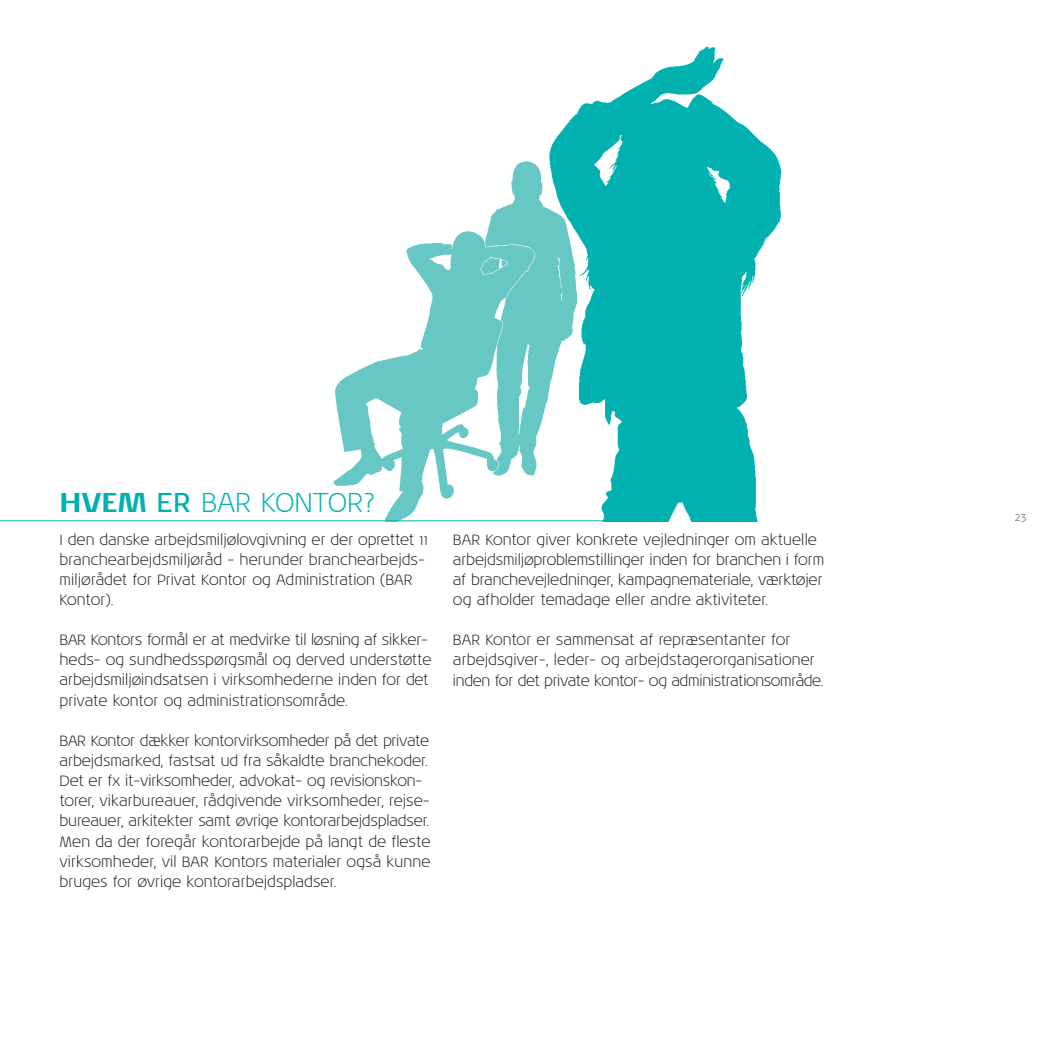
<style>
.page{position:relative;width:1042px;height:1042px;background:#fff}
.page>*{position:absolute;margin:0;border:0;box-sizing:border-box;transform-origin:0 0}
.t1{font:300 28px "Noa LT Std";color:#00b1b0}
.t2{font:300 15.22px/20.1px "Noa LT Std";letter-spacing:-.005em;color:#231f20}
.t3{font:300 12.25px "Noa LT Std";color:#6c6d70}
.s1{font-weight:700}
.s2{font-weight:400}
</style>
<div class="page">
<svg style="left:0;top:46px;width:782px;height:476px"></svg>
<p class="t1" style="left:60px;top:493px;width:317px"><span class="s1">HVEM</span> <span class="s2">ER</span> BAR KONTOR?</p>
<p class="t2" style="left:60px;top:531px;width:370px">I den danske arbejdsmiljølovgivning er der oprettet 11 branchearbejdsmiljøråd - herunder branchearbejds&shy;miljørådet for Privat Kontor og Administration (BAR Kontor).</p>
<p class="t2" style="left:60px;top:631px;width:373px">BAR Kontors formål er at medvirke til løsning af sikker&shy;heds- og sundhedsspørgsmål og derved understøtte arbejdsmiljøindsatsen i virksomhederne inden for det private kontor og administrationsområde.</p>
<p class="t2" style="left:60px;top:732px;width:372px">BAR Kontor dækker kontorvirksomheder på det private arbejdsmarked, fastsat ud fra såkaldte branchekoder.<br>Det er fx it-virksomheder, advokat- og revisionskon&shy;torer, vikarbureauer, rådgivende virksomheder, rejse&shy;bureauer, arkitekter samt øvrige kontorarbejdspladser.<br>Men da der foregår kontorarbejde på langt de fleste virksomheder, vil BAR Kontors materialer også kunne bruges for øvrige kontorarbejdspladser.</p>
<p class="t2" style="left:453px;top:531px;width:373px">BAR Kontor giver konkrete vejledninger om aktuelle arbejdsmiljøproblemstillinger inden for branchen i form af branchevejledninger, kampagnemateriale, værktøjer og afholder temadage eller andre aktiviteter.</p>
<p class="t2" style="left:453px;top:631px;width:372px">BAR Kontor er sammensat af repræsentanter for arbejdsgiver-, leder- og arbejdstagerorganisationer inden for det private kontor- og administrationsområde.</p>
<p class="t3" style="left:1014px;top:513px;width:13px">23</p>
</div>
